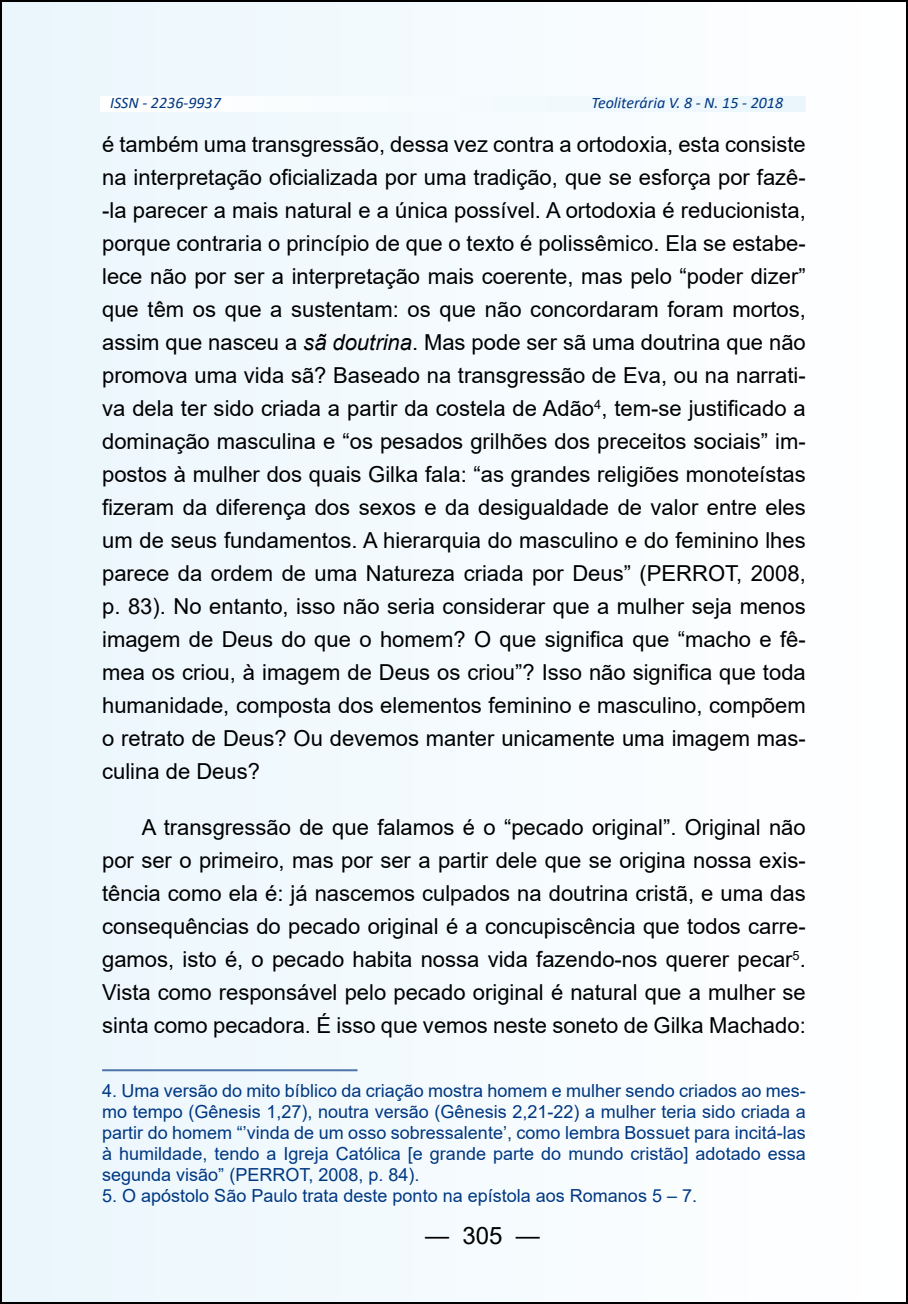
<style>
.page{position:relative;width:908px;height:1304px;background:#fff}
.page>*{position:absolute;margin:0;border:0;box-sizing:border-box;transform-origin:0 0}
.t1{font:24px "Arial";color:#000}
.t2{font:22px/33px "Arial";color:#000;text-align:justify}
.t3{font:18px/21px "Arial";color:#003882;text-align:justify}
.t4{font:italic 16px "Calibri";color:#003882}
.s1{font-style:italic}
</style>
<div class="page">
<div style="left:1px;top:1px;width:905px;height:1302px;background:#f4fbfe"></div>
<hr style="left:102px;top:1069px;width:255px;height:2px;background:#4d74a8">
<p class="t4" style="left:110px;top:92px;width:112px">ISSN - 2236-9937</p>
<p class="t4" style="left:591px;top:92px;width:193px">Teoliterária V. 8 - N. 15 - 2018</p>
<p class="t2" style="left:102px;top:128px;width:705px">é também uma transgressão, dessa vez contra a ortodoxia, esta consiste na interpretação oficializada por uma tradição, que se esforça por fazê--la parecer a mais natural e a única possível. A ortodoxia é reducionista, porque contraria o princípio de que o texto é polissêmico. Ela se estabe&shy;lece não por ser a interpretação mais coerente, mas pelo “poder dizer” que têm os que a sustentam: os que não concordaram foram mortos, assim que nasceu a <span class="s1">sã doutrina</span>. Mas pode ser sã uma doutrina que não promova uma vida sã? Baseado na transgressão de Eva, ou na narrati&shy;va dela ter sido criada a partir da costela de Adão<sup>4</sup>, tem-se justificado a dominação masculina e “os pesados grilhões dos preceitos sociais” im&shy;postos à mulher dos quais Gilka fala: “as grandes religiões monoteístas fizeram da diferença dos sexos e da desigualdade de valor entre eles um de seus fundamentos. A hierarquia do masculino e do feminino lhes parece da ordem de uma Natureza criada por Deus” (PERROT, 2008, p. 83). No entanto, isso não seria considerar que a mulher seja menos imagem de Deus do que o homem? O que significa que “macho e fê&shy;mea os criou, à imagem de Deus os criou”? Isso não significa que toda humanidade, composta dos elementos feminino e masculino, compõem o retrato de Deus? Ou devemos manter unicamente uma imagem mas&shy;culina de Deus?</p>
<p class="t2" style="left:102px;top:810px;width:705px;text-indent:40px">A transgressão de que falamos é o “pecado original”. Original não por ser o primeiro, mas por ser a partir dele que se origina nossa exis&shy;tência como ela é: já nascemos culpados na doutrina cristã, e uma das consequências do pecado original é a concupiscência que todos carre&shy;gamos, isto é, o pecado habita nossa vida fazendo-nos querer pecar<sup>5</sup>.<br>Vista como responsável pelo pecado original é natural que a mulher se sinta como pecadora. É isso que vemos neste soneto de Gilka Machado:</p>
<p class="t3" style="left:102px;top:1080px;width:705px">4. Uma versão do mito bíblico da criação mostra homem e mulher sendo criados ao mes&shy;mo tempo (Gênesis 1,27), noutra versão (Gênesis 2,21-22) a mulher teria sido criada a partir do homem “’vinda de um osso sobressalente’, como lembra Bossuet para incitá-las à humildade, tendo a Igreja Católica [e grande parte do mundo cristão] adotado essa segunda visão” (PERROT, 2008, p. 84).</p>
<p class="t3" style="left:102px;top:1185px;width:596px">5. O apóstolo São Paulo trata deste ponto na epístola aos Romanos 5 – 7.</p>
<p class="t1" style="left:425px;top:1218px;width:116px">— 305 —</p>
</div>
